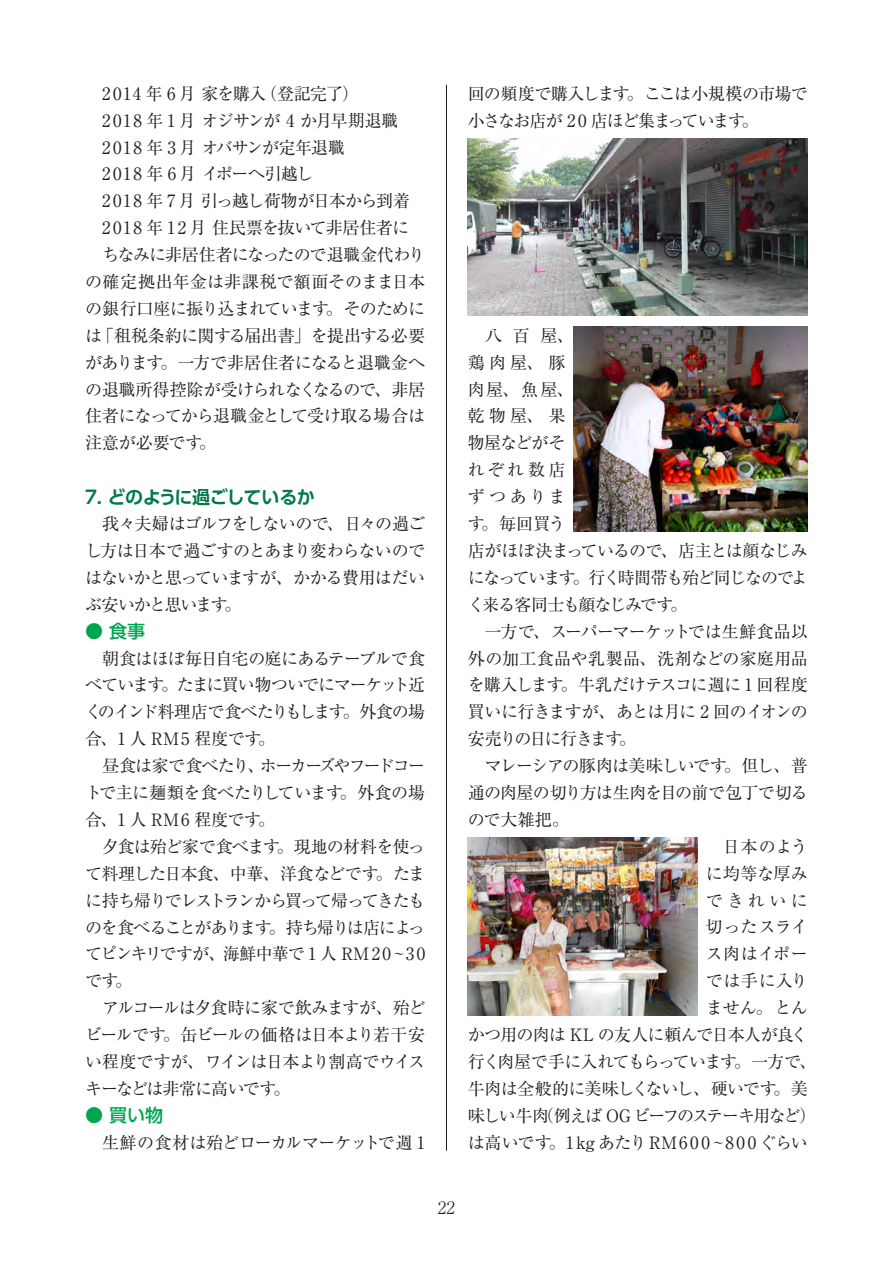
<style>
.page{position:relative;width:893px;height:1263px;background:#fff}
.page>*{position:absolute;margin:0;border:0;box-sizing:border-box;transform-origin:0 0}
.本文見出し緑{font:700 18px "UD Shin Go Pro De";letter-spacing:-.03em;color:#017a47}
.本文_見出し緑{font:500 18px "UD Shin Go Pro";color:#00a54f}
.本文{font:16.95px/26.8px "Ryumin Pr 6 N";letter-spacing:-.045em;color:#231f20;text-align:justify}
.本文-2{font:16.95px/26.8px "Ryumin Pr 6 N";letter-spacing:-.065em;color:#231f20}
.本文-3{font:16.95px "Ryumin Pr 6 N";letter-spacing:.02em;color:#231f20}
.本文-4{font:16.95px "Ryumin Pr 6 N";letter-spacing:-.09em;color:#231f20}
.本文-5{font:16.95px "Ryumin Pr 6 N";letter-spacing:-.075em;color:#231f20}
.本文-6{font:16.95px "Ryumin Pr 6 N";letter-spacing:-.01em;color:#231f20}
.本文-7{font:16.95px "Ryumin Pr 6 N";letter-spacing:-.025em;color:#231f20}
.t1{font:300 16.95px "Ryumin Pr 6 N";color:#231f20}
</style>
<div class="page">
<hr style="left:446px;top:85px;width:1px;height:1066px;background:#231f20">
<img style="left:468px;top:138px;width:340px;height:178px">
<img style="left:574px;top:326px;width:234px;height:205px">
<img style="left:468px;top:838px;width:229px;height:177px">
<p class="本文" style="left:102px;top:79px;width:258px">2 014 年 6 月家を購入（登記完了）</p>
<p class="本文" style="left:102px;top:106px;width:298px">2018 年 1 月オジサンが 4 か月早期退職</p>
<p class="本文" style="left:102px;top:133px;width:244px">2 018 年 3 月オバサンが定年退職</p>
<p class="本文-7" style="left:102px;top:161px;width:213px">2018 年 6月イポーへ引越し</p>
<p class="本文" style="left:102px;top:187px;width:310px">2 018 年 7 月引っ越し荷物が日本から到着</p>
<p class="本文-6" style="left:102px;top:215px;width:309px">2018 年 12 月住民票を抜いて非居住者に</p>
<p class="本文" style="left:85px;top:240px;width:342px;text-indent:17px">ちなみに非居住者になったので退職金代わりの確定拠出年金は非課税で額面そのまま日本の銀行口座に振り込まれています。そのためには「租税条約に関する届出書」を提出する必要があります。一方で非居住者になると退職金への退職所得控除が受けられなくなるので、非居住者になってから退職金として受け取る場合は注意が必要です。</p>
<p class="本文見出し緑" style="left:85px;top:482px;width:231px">7. どのように過ごしているか</p>
<p class="本文" style="left:85px;top:509px;width:342px;text-indent:17px">我々夫婦はゴルフをしないので、日々の過ごし方は日本で過ごすのとあまり変わらないのではないかと思っていますが、かかる費用はだいぶ安いかと思います。</p>
<p class="本文_見出し緑" style="left:85px;top:617px;width:62px">● 食事</p>
<p class="本文" style="left:85px;top:644px;width:342px;text-indent:17px">朝食はほぼ毎日自宅の庭にあるテーブルで食べています。たまに買い物ついでにマーケット近くのインド料理店で食べたりもします。外食の場合、1 人 RM5 程度です。</p>
<p class="本文" style="left:85px;top:751px;width:342px;text-indent:17px">昼食は家で食べたり、ホーカーズやフードコートで主に麺類を食べたりしています。外食の場合、1 人 RM6 程度です。</p>
<p class="本文" style="left:85px;top:832px;width:342px;text-indent:17px">夕食は殆ど家で食べます。現地の材料を使って料理した日本食、中華、洋食などです。たまに持ち帰りでレストランから買って帰ってきたものを食べることがあります。持ち帰りは店によってピンキリですが、海鮮中華で 1 人 RM20 ~30です。</p>
<p class="本文" style="left:85px;top:993px;width:342px;text-indent:17px">アルコールは夕食時に家で飲みますが、殆どビールです。缶ビールの価格は日本より若干安い程度ですが、ワインは日本より割高でウイスキーなどは非常に高いです。</p>
<p class="本文_見出し緑" style="left:85px;top:1101px;width:80px">● 買い物</p>
<p class="本文" style="left:102px;top:1128px;width:325px">生鮮の食材は殆どローカルマーケットで週 1</p>
<p class="本文-2" style="left:468px;top:79px;width:342px">回の頻度で購入します。ここは小規模の市場で小さなお店が 2 0 店ほど集まっています。</p>
<p class="本文" style="left:468px;top:321px;width:342px;text-align:left;text-indent:17px">八百屋、<br>鶏肉屋、豚<br>肉屋、魚屋、<br>乾物屋、果<br>物屋などがそ<br>れぞれ数店<br>ずつありま<br>す。毎回買う<br>店がほぼ決まっているので、店主とは顔なじみになっています。行く時間帯も殆ど同じなのでよく来る客同士も顔なじみです。</p>
<p class="本文" style="left:468px;top:617px;width:342px;text-indent:17px">一方で、スーパーマーケットでは生鮮食品以外の加工食品や乳製品、洗剤などの家庭用品を購入します。牛乳だけテスコに週に 1 回程度買いに行きますが、あとは月に 2 回のイオンの安売りの日に行きます。</p>
<p class="本文" style="left:468px;top:751px;width:342px;text-indent:17px">マレーシアの豚肉は美味しいです。但し、普通の肉屋の切り方は生肉を目の前で包丁で切るので大雑把。</p>
<p class="本文" style="left:723px;top:832px;width:87px">日本のよう</p>
<p class="本文" style="left:706px;top:859px;width:104px">に均等な厚み</p>
<p class="本文" style="left:706px;top:886px;width:104px">できれいに</p>
<p class="本文" style="left:706px;top:913px;width:104px">切ったスライ</p>
<p class="本文" style="left:706px;top:940px;width:104px">ス肉はイポー</p>
<p class="本文" style="left:706px;top:966px;width:104px">では手に入り</p>
<p class="本文" style="left:706px;top:993px;width:104px">ません。とん</p>
<p class="本文" style="left:468px;top:1020px;width:342px">かつ用の肉は KL の友人に頼んで日本人が良く</p>
<p class="本文-5" style="left:468px;top:1048px;width:350px">行く肉屋で手に入れてもらっています。一方で、</p>
<p class="本文" style="left:468px;top:1074px;width:342px">牛肉は全般的に美味しくないし、硬いです。美</p>
<p class="本文-4" style="left:468px;top:1102px;width:350px">味しい牛肉（例えば OG ビーフのステーキ用など）</p>
<p class="本文-3" style="left:468px;top:1129px;width:342px">は高いです。1kg あたりRM600~800 ぐらい</p>
<p class="t1" style="left:438px;top:1194px;width:19px">22</p>
</div>
